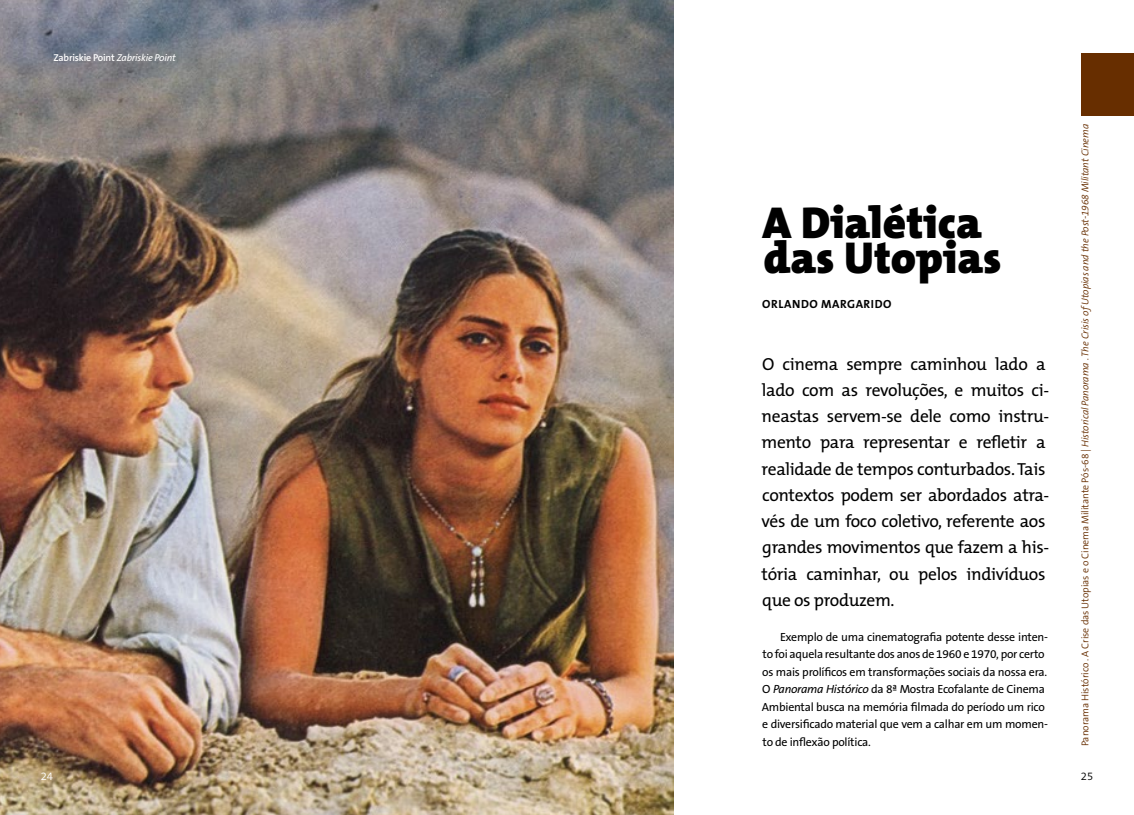
<style>
.page{position:relative;width:1134px;height:815px;background:#fff}
.page>*{position:absolute;margin:0;border:0;box-sizing:border-box;transform-origin:0 0}
.t1{font:800 45px/35px "T Mix";color:#000}
.t2{font:17.5px/26.2px "T Mix";letter-spacing:-.02em;color:#000}
.t3{font:11.88px/17.5px "The Sans B5 Plain";letter-spacing:-.02em;color:#000}
.t4{font:700 11.88px "The Sans B7";letter-spacing:.04em;color:#000}
.t5{font:300 11.25px "The Sans B4";color:#000}
.t6{font:300 11.25px "The Sans B4";color:#fff}
.t7{font:italic 300 10px "The Sans B4";letter-spacing:-.01em;color:#672e00}
.t8{font:600 10px "The Sans B6";letter-spacing:-.02em;color:#fff}
.s1{font-family:"The Sans B5 Plain";font-weight:400;font-style:italic}
.s2{font-style:italic}
.s3{font-style:normal}
</style>
<div class="page">
<div style="left:1081px;top:53px;width:53px;height:62px;background:#672e00"></div>
<img style="left:0;top:0;width:673px;height:815px">
<p class="t8" style="left:54px;top:52px;width:124px">Zabriskie Point <span class="s1">Zabriskie Point</span></p>
<p class="t6" style="left:41px;top:770px;width:14px">24</p>
<h1 class="t1" style="left:762px;top:205px;width:240px">A Dialética das Utopias</h1>
<p class="t4" style="left:762px;top:298px;width:131px">ORLANDO MARGARIDO</p>
<p class="t2" style="left:761px;top:350px;width:289px">O cinema sempre caminhou lado a lado com as revoluções, e muitos ci&shy;neastas servem-se dele como instru&shy;mento para representar e refletir a realidade de tempos conturbados. Tais contextos podem ser abordados atra&shy;vés de um foco coletivo, referente aos grandes movimentos que fazem a his&shy;tória caminhar, ou pelos indivíduos que os produzem.</p>
<p class="t3" style="left:762px;top:629px;width:288px;text-indent:18px">Exemplo de uma cinematografia potente desse inten&shy;to foi aquela resultante dos anos de 1960 e 1970, por certo os mais prolíficos em transformações sociais da nossa era.<br>O <span class="s2">Panorama Histórico</span> da 8ª Mostra Ecofalante de Cinema Ambiental busca na memória filmada do período um rico e diversificado material que vem a calhar em um momen&shy;to de inflexão política.</p>
<p class="t7" style="left:1080px;top:746px;width:624px;rotate:-90deg"><span class="s3">Panorama Histórico . A Crise das Utopias e o Cinema Militante Pós-68 |</span> Historical Panorama . The Crisis of Utopias and the Post-1968 Militant Cinema</p>
<p class="t5" style="left:1081px;top:770px;width:14px">25</p>
</div>
